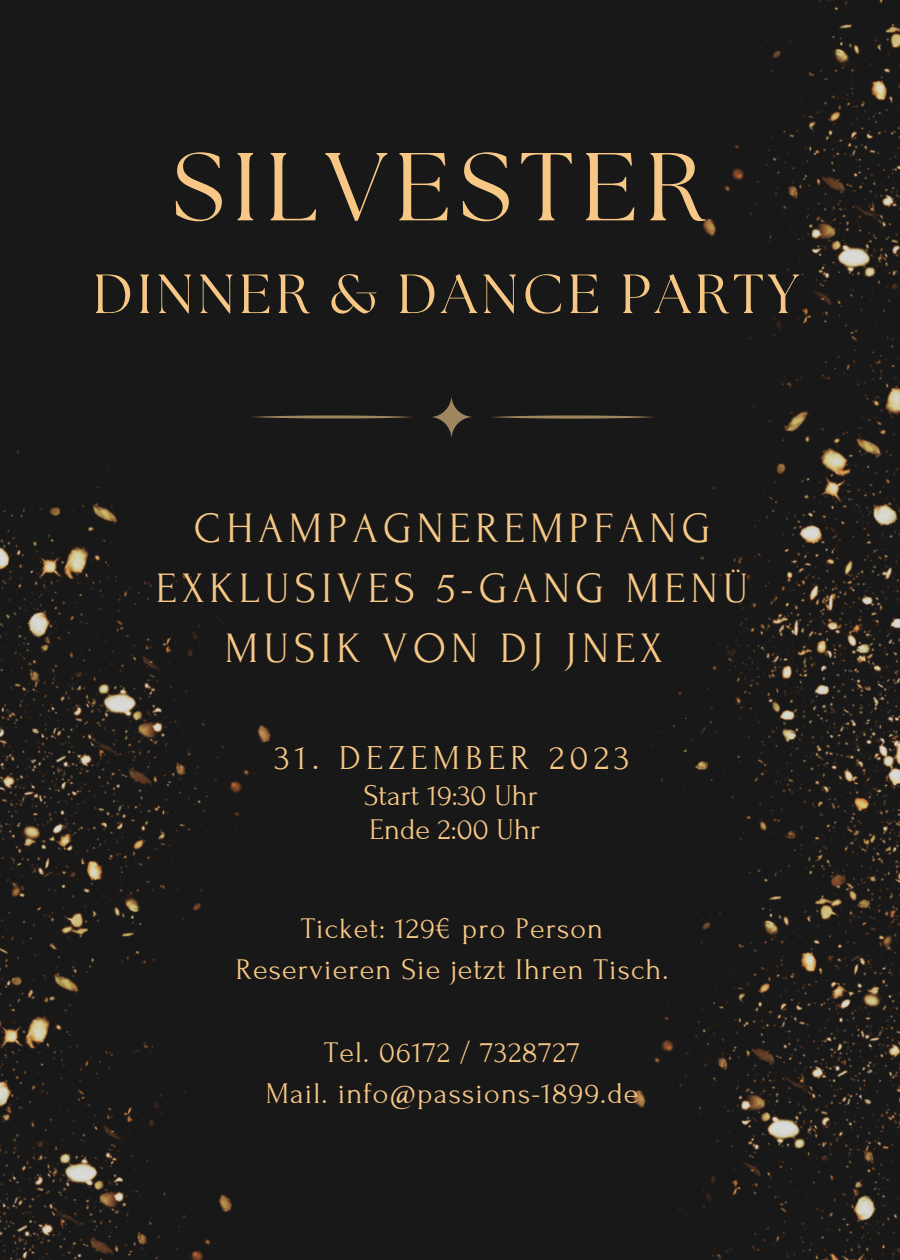
<style>
.page{position:relative;width:900px;height:1260px;background:#191818}
.page>*{position:absolute;margin:0;border:0;box-sizing:border-box;transform-origin:0 0}
.t1{font:96.25px "The Seasons";letter-spacing:.08em;color:#f7c885}
.t2{font:55px "The Seasons";letter-spacing:.08em;color:#f7c885}
.t3{font:43.25px "Forum";letter-spacing:.12em;color:#f7c885}
.t4{font:35px "Forum";letter-spacing:.155em;color:#f7c885}
.t5{font:30px "Forum";letter-spacing:.035em;color:#f7c885}
.t6{font:30px "Forum";color:#f7c885}
</style>
<div class="page">
<img style="left:724px;top:0;width:176px;height:201px">
<img style="left:688px;top:201px;width:212px;height:389px">
<img style="left:632px;top:590px;width:268px;height:670px">
<img style="left:0;top:1240px;width:211px;height:20px">
<img style="left:0;top:418px;width:382px;height:822px">
<svg style="left:431px;top:397px;width:41px;height:41px"></svg>
<svg style="left:491px;top:415px;width:163px;height:4px"></svg>
<svg style="left:250px;top:415px;width:162px;height:3px"></svg>
<p class="t1" style="left:172px;top:143px;width:534px">SILVESTER</p>
<p class="t2" style="left:93px;top:269px;width:707px">DINNER &amp; DANCE PARTY</p>
<p class="t3" style="left:194px;top:505px;width:518px">CHAMPAGNEREMPFANG</p>
<p class="t3" style="left:156px;top:565px;width:594px">EXKLUSIVES 5-GANG MENÜ</p>
<p class="t3" style="left:225px;top:625px;width:439px">MUSIK VON DJ JNEX</p>
<p class="t4" style="left:275px;top:740px;width:356px">31. DEZEMBER 2023</p>
<p class="t6" style="left:364px;top:779px;width:176px">Start 19:30 Uhr</p>
<p class="t6" style="left:370px;top:813px;width:172px">Ende 2:00 Uhr</p>
<p class="t5" style="left:301px;top:912px;width:304px">Ticket: 129€ pro Person</p>
<p class="t5" style="left:236px;top:954px;width:434px">Reservieren Sie jetzt Ihren Tisch.</p>
<p class="t5" style="left:324px;top:1036px;width:257px">Tel. 06172 / 7328727</p>
<p class="t5" style="left:266px;top:1077px;width:374px">Mail. info@passions-1899.de</p>
</div>
